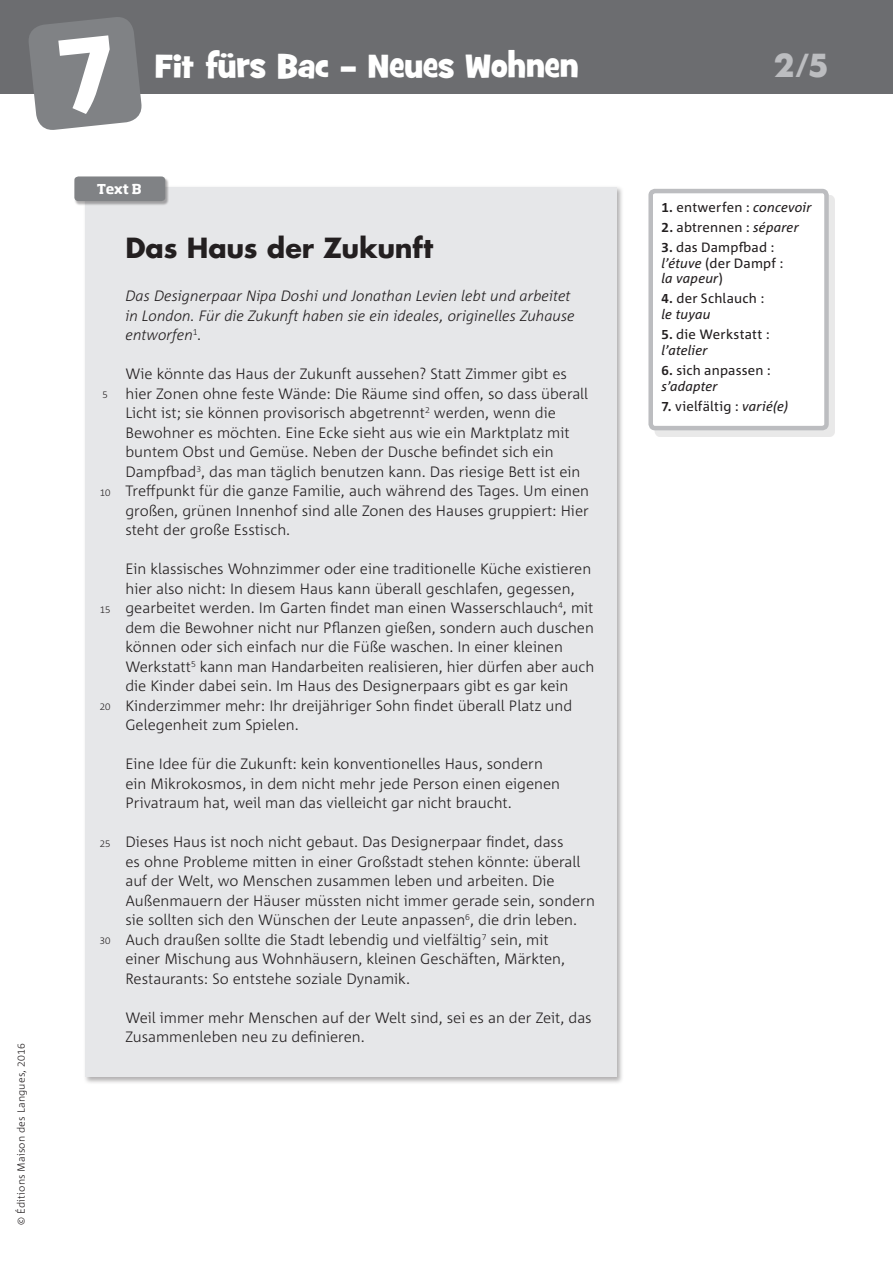
<style>
.page{position:relative;width:893px;height:1263px;background:#fff}
.page>*{position:absolute;margin:0;border:0;box-sizing:border-box;transform-origin:0 0}
.t1{font:33px "Grilled Cheese BTN";color:#fff}
.t2{font:700 33px "Futura BQ";color:#bcbdc0}
.paragraph_project_v{font:700 27px "Futura";letter-spacing:-.01em;color:#231f20}
.Grundschrift{font:300 15px/19.5px "Corpid";color:#231f20}
.Grundschrift-2{font:italic 300 15px/19.5px "Corpid";color:#231f20}
.tipps{font:13.5px/15.8px "Corpid";letter-spacing:.015em;color:#231f20}
.etiquetas{font:700 13.5px "Soho Std";color:#fff}
.Grundschrift-3{font:300 10.5px "Corpid";letter-spacing:.015em;color:#231f20}
.Grundschrift-4{font:300 9.75px "Corpid";color:#231f20}
.s1{font-weight:700}
.s2{font-style:italic}
</style>
<div class="page">
<div style="left:83px;top:185px;width:541px;height:899px;background:#231f20;opacity:.35"></div>
<div style="left:85px;top:187px;width:531px;height:890px;background:#e6e7e9"></div>
<div style="left:74px;top:177px;width:95px;height:29px;background:#231f20;opacity:.35"></div>
<div style="left:74px;top:176px;width:91px;height:25px;background:#808285;border-radius:4px"></div>
<div style="left:654px;top:195px;width:181px;height:241px;background:#231f20;opacity:.1"></div>
<div style="left:651px;top:191px;width:175px;height:237px;background:#fff;border-radius:4px"></div>
<div style="left:648px;top:189px;width:181px;height:241px;border:4px solid #bcbdc0;border-radius:4px"></div>
<div style="left:0;top:0;width:893px;height:94px;background:#6c6d70"></div>
<svg style="left:29px;top:17px;width:113px;height:113px;background:#86878a"></svg>
<p class="Grundschrift-3" style="left:15px;top:1224px;width:182px;rotate:-90deg">© Éditions Maison des Langues, 2016</p>
<p class="t1" style="left:155px;top:44px;width:425px">Fit fürs Bac – Neues Wohnen</p>
<p class="t2" style="left:774px;top:45px;width:57px">2/5</p>
<p class="etiquetas" style="left:97px;top:180px;width:46px">Text B</p>
<p class="Grundschrift-4" style="left:103px;top:389px;width:7px">5</p>
<p class="Grundschrift-4" style="left:100px;top:487px;width:12px">10</p>
<p class="Grundschrift-4" style="left:100px;top:604px;width:12px">15</p>
<p class="Grundschrift-4" style="left:100px;top:701px;width:12px">20</p>
<p class="Grundschrift-4" style="left:100px;top:838px;width:12px">25</p>
<p class="Grundschrift-4" style="left:100px;top:935px;width:12px">30</p>
<p class="paragraph_project_v" style="left:125px;top:229px;width:309px">Das Haus der Zukunft</p>
<p class="Grundschrift-2" style="left:125px;top:286px;width:451px">Das Designerpaar Nipa Doshi und Jonathan Levien lebt und arbeitet in London. Für die Zukunft haben sie ein ideales, originelles Zuhause entworfen<sup>1</sup>.</p>
<p class="Grundschrift" style="left:125px;top:364px;width:465px">Wie könnte das Haus der Zukunft aussehen? Statt Zimmer gibt es hier Zonen ohne feste Wände: Die Räume sind offen, so dass überall Licht ist; sie können provisorisch abgetrennt<sup>2</sup> werden, wenn die Bewohner es möchten. Eine Ecke sieht aus wie ein Marktplatz mit buntem Obst und Gemüse. Neben der Dusche befindet sich ein Dampfbad<sup>3</sup>, das man täglich benutzen kann. Das riesige Bett ist ein Treffpunkt für die ganze Familie, auch während des Tages. Um einen großen, grünen Innenhof sind alle Zonen des Hauses gruppiert: Hier steht der große Esstisch.</p>
<p class="Grundschrift" style="left:125px;top:559px;width:470px">Ein klassisches Wohnzimmer oder eine traditionelle Küche existieren hier also nicht: In diesem Haus kann überall geschlafen, gegessen, gearbeitet werden. Im Garten findet man einen Wasserschlauch<sup>4</sup>, mit dem die Bewohner nicht nur Pflanzen gießen, sondern auch duschen können oder sich einfach nur die Füße waschen. In einer kleinen Werkstatt<sup>5</sup> kann man Handarbeiten realisieren, hier dürfen aber auch die Kinder dabei sein. Im Haus des Designerpaars gibt es gar kein Kinderzimmer mehr: Ihr dreijähriger Sohn findet überall Platz und Gelegenheit zum Spielen.</p>
<p class="Grundschrift" style="left:125px;top:754px;width:436px">Eine Idee für die Zukunft: kein konventionelles Haus, sondern ein Mikrokosmos, in dem nicht mehr jede Person einen eigenen<br>Privatraum hat, weil man das vielleicht gar nicht braucht.</p>
<p class="Grundschrift" style="left:125px;top:832px;width:471px">Dieses Haus ist noch nicht gebaut. Das Designerpaar findet, dass<br>es ohne Probleme mitten in einer Großstadt stehen könnte: überall auf der Welt, wo Menschen zusammen leben und arbeiten. Die Außenmauern der Häuser müssten nicht immer gerade sein, sondern sie sollten sich den Wünschen der Leute anpassen<sup>6</sup>, die drin leben.<br>Auch draußen sollte die Stadt lebendig und vielfältig<sup>7</sup> sein, mit<br>einer Mischung aus Wohnhäusern, kleinen Geschäften, Märkten, Restaurants: So entstehe soziale Dynamik.</p>
<p class="Grundschrift" style="left:125px;top:1007px;width:468px">Weil immer mehr Menschen auf der Welt sind, sei es an der Zeit, das<br>Zusammenleben neu zu definieren.</p>
<p class="tipps" style="left:661px;top:199px;width:152px"><span class="s1">1.</span> entwerfen : <span class="s2">concevoir</span></p>
<p class="tipps" style="left:661px;top:219px;width:139px"><span class="s1">2.</span> abtrennen : <span class="s2">séparer</span></p>
<p class="tipps" style="left:661px;top:239px;width:124px"><span class="s1">3.</span> das Dampfbad : <span class="s2">l’étuve</span> (der Dampf : <span class="s2">la vapeur</span>)</p>
<p class="tipps" style="left:661px;top:291px;width:104px"><span class="s1">4.</span> der Schlauch : <span class="s2">le tuyau</span></p>
<p class="tipps" style="left:661px;top:326px;width:110px"><span class="s1">5.</span> die Werkstatt : <span class="s2">l’atelier</span></p>
<p class="tipps" style="left:661px;top:362px;width:111px"><span class="s1">6.</span> sich anpassen : <span class="s2">s’adapter</span></p>
<p class="tipps" style="left:661px;top:398px;width:128px"><span class="s1">7.</span> vielfältig : <span class="s2">varié(e)</span></p>
</div>
